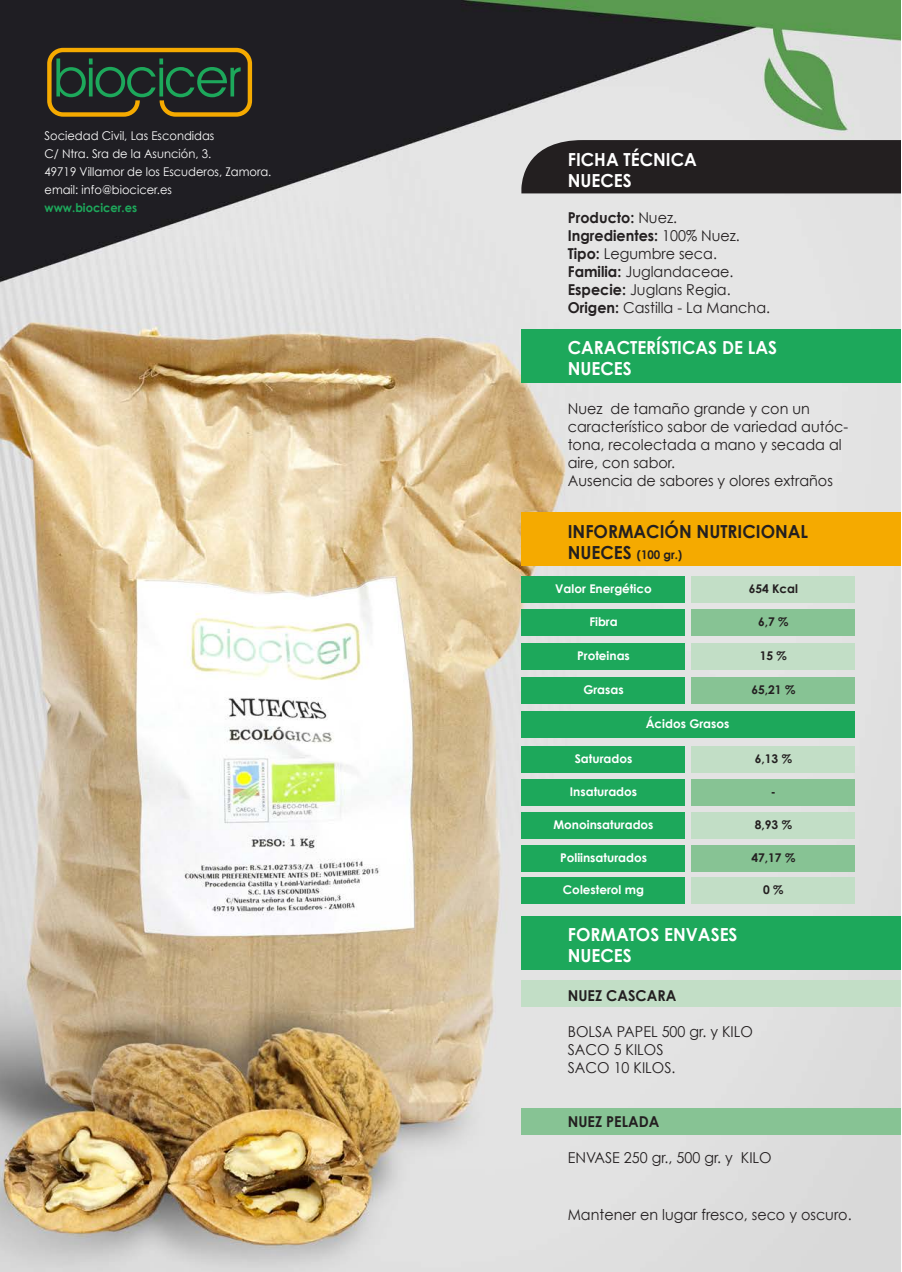
<style>
.page{position:relative;width:902px;height:1272px;background:#fff}
.page>*{position:absolute;margin:0;border:0;box-sizing:border-box;transform-origin:0 0}
.t1{font:700 18px/21px "Century Gothic";color:#fff;scale:.96 1}
.t2{font:700 18px "Century Gothic";color:#231f20;scale:.96 1}
.t3{font:15px/18px "Century Gothic";color:#231f20;scale:.96 1}
.t4{font:700 15px "Century Gothic";color:#231f20;scale:.96 1}
.t5{font:12px/18px "Century Gothic";color:#fff;scale:.96 1}
.t6{font:700 12px "Century Gothic";color:#fff}
.t7{font:700 12px "Century Gothic";color:#231f20}
.t8{font:700 12px "Century Gothic";color:#1da85b;scale:.96 1}
.t9{font:700 12px "Century Gothic";color:#231f20;scale:.96 1}
.s1{font-weight:700}
.s2{font-size:18px}
</style>
<div class="page">
<img style="left:0;top:1px;width:900px;height:1270px">
<div style="left:521px;top:980px;width:379px;height:27px;background:#c2dec6"></div>
<div style="left:521px;top:1107px;width:379px;height:27px;background:#87c394"></div>
<svg style="left:47px;top:48px;width:205px;height:69px;background:#3f4625"></svg>
<div style="left:521px;top:140px;width:379px;height:53px;background:#231f20"></div>
<div style="left:521px;top:329px;width:379px;height:53px;background:#1da85b"></div>
<div style="left:521px;top:513px;width:379px;height:53px;background:#f5aa00"></div>
<div style="left:691px;top:576px;width:164px;height:26px;background:#c2dec6"></div>
<div style="left:521px;top:576px;width:164px;height:26px;background:#1da85b"></div>
<div style="left:691px;top:609px;width:164px;height:27px;background:#87c394"></div>
<div style="left:521px;top:609px;width:164px;height:27px;background:#1da85b"></div>
<div style="left:691px;top:643px;width:164px;height:27px;background:#c2dec6"></div>
<div style="left:521px;top:643px;width:164px;height:27px;background:#1da85b"></div>
<div style="left:521px;top:711px;width:334px;height:26px;background:#1da85b"></div>
<div style="left:691px;top:745px;width:164px;height:27px;background:#c2dec6"></div>
<div style="left:521px;top:745px;width:164px;height:27px;background:#1da85b"></div>
<div style="left:691px;top:779px;width:164px;height:27px;background:#87c394"></div>
<div style="left:521px;top:779px;width:164px;height:27px;background:#1da85b"></div>
<div style="left:691px;top:811px;width:164px;height:27px;background:#c2dec6"></div>
<div style="left:521px;top:811px;width:164px;height:27px;background:#1da85b"></div>
<div style="left:691px;top:845px;width:164px;height:26px;background:#87c394"></div>
<div style="left:521px;top:845px;width:164px;height:26px;background:#1da85b"></div>
<div style="left:691px;top:877px;width:164px;height:27px;background:#c2dec6"></div>
<div style="left:521px;top:877px;width:164px;height:27px;background:#1da85b"></div>
<div style="left:691px;top:677px;width:164px;height:26px;background:#87c394"></div>
<div style="left:521px;top:677px;width:164px;height:26px;background:#1da85b"></div>
<div style="left:521px;top:916px;width:379px;height:53px;background:#1da85b"></div>
<p class="t5" style="left:45px;top:126px;width:238px">Sociedad Civil, Las Escondidas<br>C/ Ntra. Sra de la Asunción, 3.<br>49719 Villamor de los Escuderos, Zamora. email: info@biocicer.es</p>
<p class="t8" style="left:45px;top:200px;width:98px">www.biocicer.es</p>
<p class="t1" style="left:567px;top:148px;width:136px">FICHA TÉCNICA<br>NUECES</p>
<p class="t3" style="left:567px;top:208px;width:212px"><span class="s1">Producto:</span> Nuez.<br><span class="s1">Ingredientes:</span> 100% Nuez.<br><span class="s1">Tipo:</span> Legumbre seca.<br><span class="s1">Familia:</span> Juglandaceae.<br><span class="s1">Especie:</span> Juglans Regia.<br><span class="s1">Origen:</span> Castilla -- La Mancha.</p>
<p class="t1" style="left:567px;top:336px;width:219px">CARACTERÍSTICAS DE LAS<br>NUECES</p>
<p class="t3" style="left:567px;top:399px;width:293px">Nuez de tamaño grande y con un característico sabor de variedad autóc-- tona, recolectada a mano y secada al aire, con sabor.<br>Ausencia de sabores y olores extraños</p>
<p class="t2" style="left:567px;top:519px;width:252px">INFORMACIÓN NUTRICIONAL</p>
<p class="t9" style="left:567px;top:546px;width:121px"><span class="s2">NUECES</span> (100 gr.)</p>
<p class="t6" style="left:555px;top:580px;width:98px">Valor Energético</p>
<p class="t7" style="left:748px;top:580px;width:51px">654 Kcal</p>
<p class="t6" style="left:589px;top:614px;width:30px">Fibra</p>
<p class="t7" style="left:758px;top:614px;width:32px">6,7 %</p>
<p class="t6" style="left:577px;top:648px;width:54px">Proteinas</p>
<p class="t7" style="left:759px;top:648px;width:29px">15 %</p>
<p class="t6" style="left:583px;top:681px;width:42px">Grasas</p>
<p class="t7" style="left:751px;top:681px;width:45px">65,21 %</p>
<p class="t6" style="left:645px;top:715px;width:85px">Ácidos Grasos</p>
<p class="t6" style="left:574px;top:750px;width:59px">Saturados</p>
<p class="t7" style="left:754px;top:750px;width:39px">6,13 %</p>
<p class="t6" style="left:570px;top:784px;width:69px">Insaturados</p>
<p class="t7" style="left:770px;top:784px;width:7px">--</p>
<p class="t6" style="left:553px;top:816px;width:102px">Monoinsaturados</p>
<p class="t7" style="left:754px;top:816px;width:39px">8,93 %</p>
<p class="t6" style="left:560px;top:849px;width:88px">Poliinsaturados</p>
<p class="t7" style="left:751px;top:849px;width:45px">47,17 %</p>
<p class="t6" style="left:563px;top:882px;width:83px">Colesterol mg</p>
<p class="t7" style="left:763px;top:882px;width:22px">0 %</p>
<p class="t1" style="left:567px;top:923px;width:178px">FORMATOS ENVASES<br>NUECES</p>
<p class="t4" style="left:567px;top:986px;width:114px">NUEZ CASCARA</p>
<p class="t3" style="left:567px;top:1022px;width:194px">BOLSA PAPEL 500 gr. y KILO<br>SACO 5 KILOS<br>SACO 10 KILOS.</p>
<p class="t4" style="left:567px;top:1112px;width:97px">NUEZ PELADA</p>
<p class="t3" style="left:567px;top:1148px;width:214px">ENVASE 250 gr., 500 gr. y KILO</p>
<p class="t3" style="left:567px;top:1205px;width:297px">Mantener en lugar fresco, seco y oscuro.</p>
</div>
